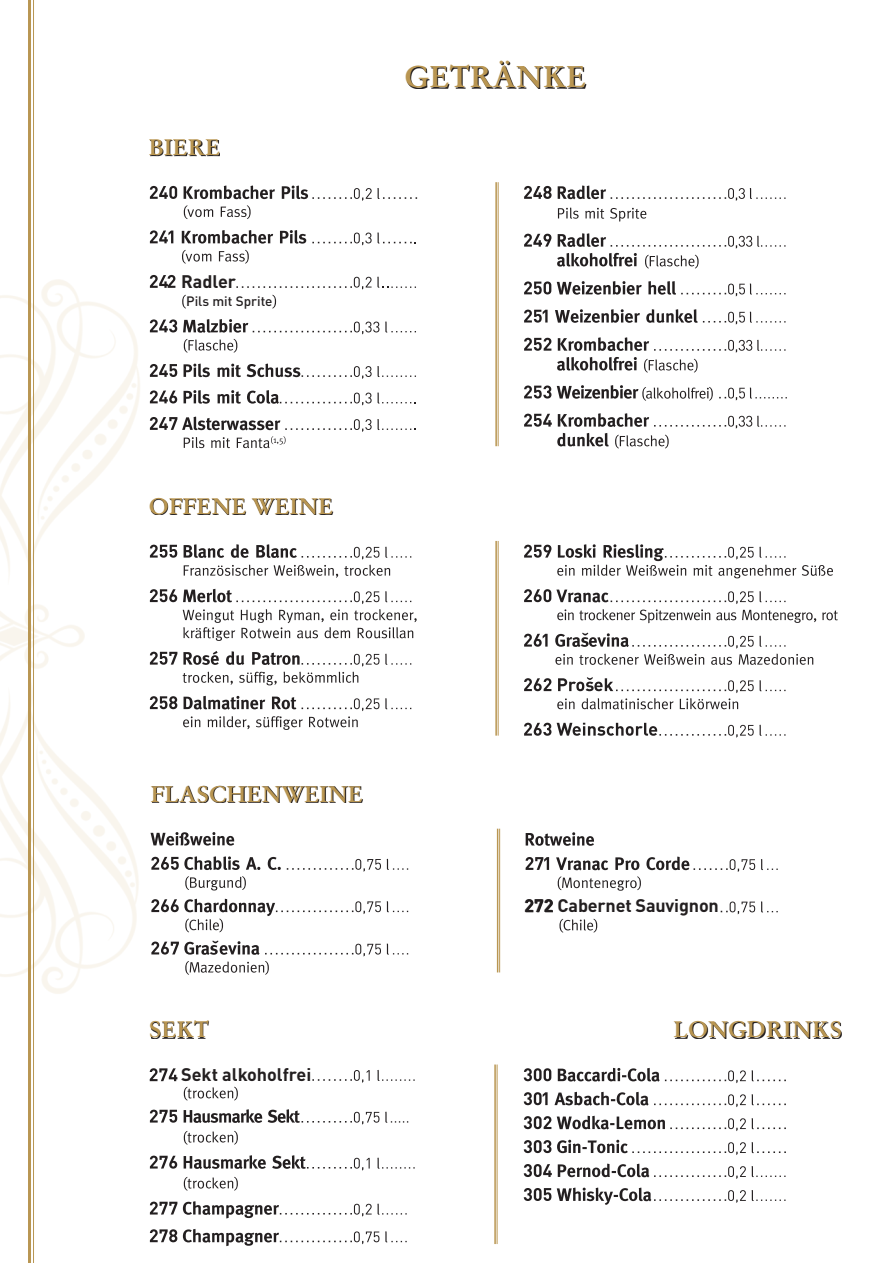
<style>
.page{position:relative;width:893px;height:1263px;background:#fff}
.page>*{position:absolute;margin:0;border:0;box-sizing:border-box;transform-origin:0 0}
.t1{font:700 30px "Stempel Garamond";color:#b99652}
.t2{font:700 22.5px "Stempel Garamond";color:#b99652}
.t3{font:700 18px "DIN Pro";letter-spacing:-.01em;color:#231f20}
.t4{font:500 13.5px "DIN";color:#231f20}
</style>
<div class="page">
<svg style="left:407px;top:62px;width:179px;height:27px"></svg>
<hr style="left:33px;top:0;width:1px;height:1263px;background:#b99652">
<hr style="left:28px;top:0;width:3px;height:1263px;background:#b99652">
<svg style="left:150px;top:140px;width:70px;height:16px"></svg>
<hr style="left:498px;top:182px;width:1px;height:264px;background:#b99652">
<hr style="left:495px;top:182px;width:2px;height:264px;background:#b99652">
<svg style="left:150px;top:363px;width:266px;height:16px"></svg>
<svg style="left:150px;top:319px;width:266px;height:34px"></svg>
<svg style="left:150px;top:185px;width:267px;height:34px"></svg>
<svg style="left:524px;top:413px;width:262px;height:35px"></svg>
<svg style="left:524px;top:385px;width:263px;height:16px"></svg>
<svg style="left:524px;top:337px;width:262px;height:36px"></svg>
<svg style="left:524px;top:309px;width:262px;height:16px"></svg>
<svg style="left:524px;top:281px;width:262px;height:16px"></svg>
<svg style="left:524px;top:233px;width:262px;height:36px"></svg>
<svg style="left:558px;top:208px;width:88px;height:14px"></svg>
<svg style="left:524px;top:185px;width:262px;height:16px"></svg>
<svg style="left:151px;top:498px;width:183px;height:17px"></svg>
<hr style="left:498px;top:541px;width:1px;height:195px;background:#b99652">
<hr style="left:495px;top:541px;width:2px;height:195px;background:#b99652">
<svg style="left:150px;top:696px;width:261px;height:34px"></svg>
<svg style="left:150px;top:651px;width:261px;height:34px"></svg>
<svg style="left:150px;top:589px;width:267px;height:52px"></svg>
<svg style="left:150px;top:544px;width:261px;height:34px"></svg>
<svg style="left:524px;top:723px;width:262px;height:15px"></svg>
<svg style="left:524px;top:677px;width:262px;height:32px"></svg>
<svg style="left:524px;top:633px;width:289px;height:32px"></svg>
<svg style="left:524px;top:589px;width:314px;height:34px"></svg>
<svg style="left:524px;top:544px;width:309px;height:34px"></svg>
<svg style="left:152px;top:786px;width:211px;height:17px"></svg>
<hr style="left:499px;top:829px;width:1px;height:143px;background:#b99652">
<hr style="left:497px;top:829px;width:1px;height:143px;background:#b99652">
<svg style="left:151px;top:940px;width:257px;height:35px"></svg>
<svg style="left:151px;top:899px;width:257px;height:33px"></svg>
<svg style="left:151px;top:856px;width:257px;height:34px"></svg>
<svg style="left:151px;top:832px;width:83px;height:13px"></svg>
<svg style="left:526px;top:899px;width:252px;height:34px"></svg>
<svg style="left:526px;top:856px;width:252px;height:35px"></svg>
<svg style="left:526px;top:832px;width:68px;height:14px"></svg>
<svg style="left:151px;top:1021px;width:691px;height:18px"></svg>
<hr style="left:497px;top:1064px;width:1px;height:180px;background:#b99652">
<hr style="left:494px;top:1064px;width:2px;height:180px;background:#b99652">
<svg style="left:524px;top:1187px;width:262px;height:18px"></svg>
<svg style="left:524px;top:1163px;width:262px;height:16px"></svg>
<svg style="left:524px;top:1140px;width:262px;height:15px"></svg>
<svg style="left:524px;top:1116px;width:262px;height:15px"></svg>
<svg style="left:524px;top:1092px;width:262px;height:15px"></svg>
<svg style="left:524px;top:1068px;width:262px;height:15px"></svg>
<svg style="left:150px;top:1229px;width:257px;height:17px"></svg>
<svg style="left:150px;top:1201px;width:257px;height:17px"></svg>
<svg style="left:184px;top:1177px;width:54px;height:14px"></svg>
<svg style="left:150px;top:1155px;width:265px;height:16px"></svg>
<svg style="left:184px;top:1131px;width:54px;height:14px"></svg>
<svg style="left:150px;top:1109px;width:258px;height:16px"></svg>
<svg style="left:150px;top:230px;width:266px;height:34px"></svg>
<svg style="left:150px;top:390px;width:266px;height:15px"></svg>
<svg style="left:150px;top:417px;width:266px;height:31px"></svg>
<svg style="left:150px;top:275px;width:266px;height:34px"></svg>
<svg style="left:184px;top:1087px;width:54px;height:13px"></svg>
<svg style="left:312px;top:1070px;width:103px;height:13px"></svg>
<svg style="left:150px;top:1068px;width:27px;height:13px"></svg>
<p class="t2" style="left:149px;top:133px;width:73px">BIERE</p>
<p class="t3" style="left:181px;top:267px;width:57px">Radler</p>
<p class="t4" style="left:186px;top:293px;width:88px">Pils mit Sprite</p>
<h1 class="t1" style="left:404px;top:58px;width:183px">GETRÄNKE</h1>
<p class="t2" style="left:149px;top:492px;width:186px">OFFENE WEINE</p>
<p class="t2" style="left:150px;top:780px;width:214px">FLASCHENWEINE</p>
<p class="t3" style="left:524px;top:891px;width:196px">272 Cabernet Sauvignon</p>
<p class="t2" style="left:149px;top:1016px;width:62px">SEKT</p>
<p class="t2" style="left:673px;top:1016px;width:170px">LONGDRINKS</p>
<p class="t3" style="left:181px;top:1059px;width:132px">Sekt alkoholfrei</p>
</div>
